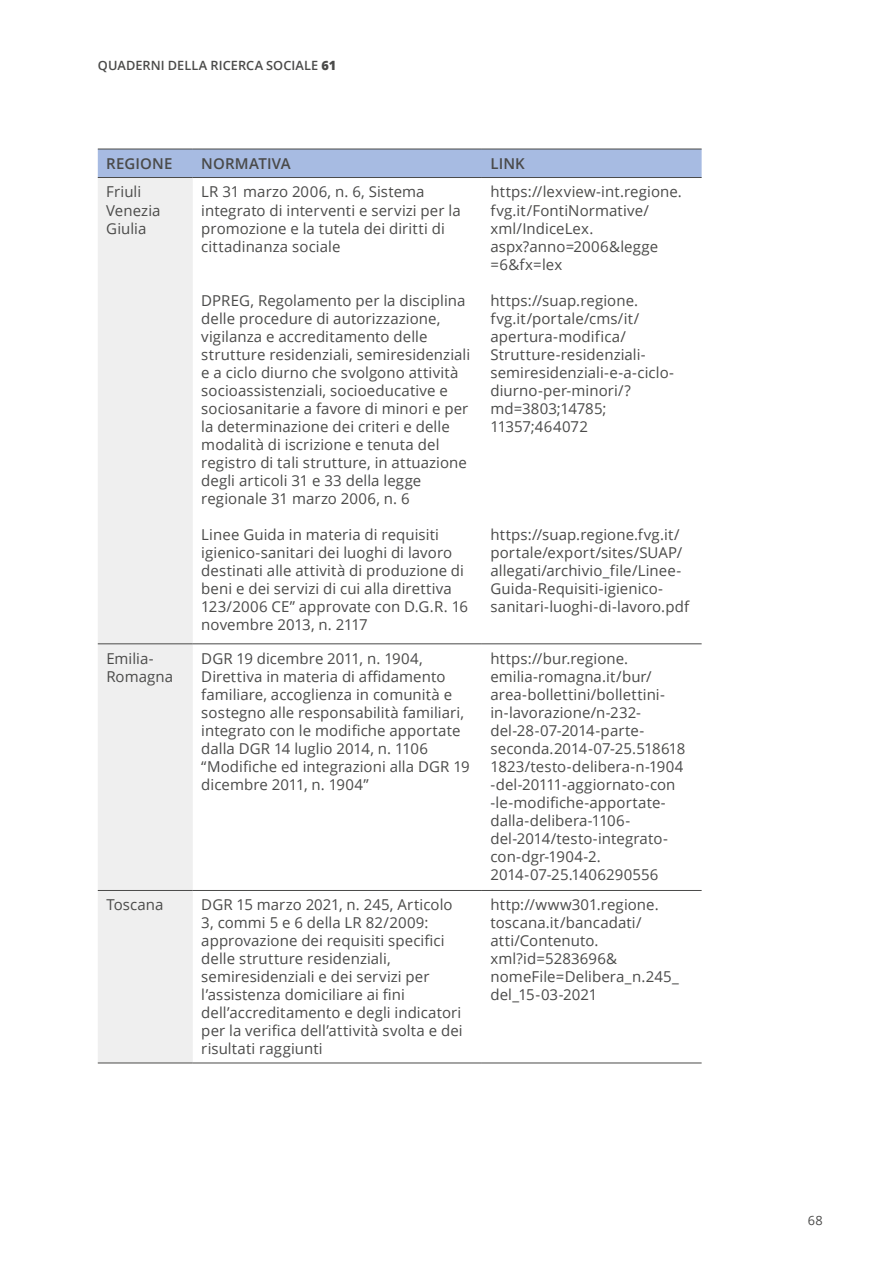
<style>
.page{position:relative;width:893px;height:1263px;background:#fff}
.page>*{position:absolute;margin:0;border:0;box-sizing:border-box;transform-origin:0 0}
.t1{font:15px/18px "Open Sans";letter-spacing:.005em;color:#4a4a49}
.t2{font:600 15px "Open Sans";letter-spacing:.005em;color:#4a4a49}
.t3{font:600 12.75px "Open Sans";letter-spacing:.005em;color:#4a4a49}
.t4{font:12.75px "Open Sans";color:#4a4a49}
.s1{font-weight:800}
</style>
<div class="page">
<div style="left:98px;top:150px;width:604px;height:27px;background:#a7bbe2"></div>
<div style="left:98px;top:178px;width:95px;height:885px;background:#efefef"></div>
<hr style="left:98px;top:149px;width:95px;height:1px;background:#4a4a49">
<hr style="left:193px;top:149px;width:289px;height:1px;background:#4a4a49">
<hr style="left:482px;top:149px;width:220px;height:1px;background:#4a4a49">
<hr style="left:98px;top:177px;width:95px;height:1px;background:#4a4a49">
<hr style="left:193px;top:177px;width:289px;height:1px;background:#4a4a49">
<hr style="left:482px;top:177px;width:220px;height:1px;background:#4a4a49">
<hr style="left:98px;top:643px;width:95px;height:1px;background:#4a4a49">
<hr style="left:193px;top:643px;width:289px;height:1px;background:#4a4a49">
<hr style="left:482px;top:643px;width:220px;height:1px;background:#4a4a49">
<hr style="left:98px;top:890px;width:95px;height:1px;background:#4a4a49">
<hr style="left:193px;top:890px;width:289px;height:1px;background:#4a4a49">
<hr style="left:482px;top:890px;width:220px;height:1px;background:#4a4a49">
<hr style="left:98px;top:1063px;width:95px;height:1px;background:#4a4a49">
<hr style="left:193px;top:1063px;width:289px;height:1px;background:#4a4a49">
<hr style="left:482px;top:1063px;width:220px;height:1px;background:#4a4a49">
<p class="t3" style="left:98px;top:57px;width:240px">QUADERNI DELLA RICERCA SOCIALE <span class="s1">61</span></p>
<p class="t2" style="left:106px;top:153px;width:68px">REGIONE</p>
<p class="t2" style="left:201px;top:153px;width:91px">NORMATIVA</p>
<p class="t2" style="left:490px;top:153px;width:36px">LINK</p>
<p class="t1" style="left:106px;top:183px;width:56px">Friuli<br>Venezia<br>Giulia</p>
<p class="t1" style="left:201px;top:183px;width:261px">LR 31 marzo 2006, n. 6, Sistema integrato di interventi e servizi per la promozione e la tutela dei diritti di cittadinanza sociale</p>
<p class="t1" style="left:490px;top:183px;width:193px">https://lexview-int.regione. fvg.it/FontiNormative/ xml/IndiceLex. aspx?anno=2006&amp;legge =6&amp;fx=lex</p>
<p class="t1" style="left:490px;top:291px;width:185px">https://suap.regione. fvg.it/portale/cms/it/ apertura-modifica/<br>Strutture-residenziali&shy;semiresidenziali-e-a-ciclo&shy;diurno-per-minori/? md=3803;14785;<br>11357;464072</p>
<p class="t1" style="left:201px;top:291px;width:270px">DPREG, Regolamento per la disciplina delle procedure di autorizzazione, vigilanza e accreditamento delle strutture residenziali, semiresidenziali e a ciclo diurno che svolgono attività socioassistenziali, socioeducative e sociosanitarie a favore di minori e per la determinazione dei criteri e delle modalità di iscrizione e tenuta del registro di tali strutture, in attuazione degli articoli 31 e 33 della legge regionale 31 marzo 2006, n. 6</p>
<p class="t1" style="left:201px;top:525px;width:268px">Linee Guida in materia di requisiti igienico-sanitari dei luoghi di lavoro destinati alle attività di produzione di beni e dei servizi di cui alla direttiva 123/2006 CE” approvate con D.G.R. 16 novembre 2013, n. 2117</p>
<p class="t1" style="left:490px;top:525px;width:200px">https://suap.regione.fvg.it/ portale/export/sites/SUAP/ allegati/archivio_file/Linee-<br>Guida-Requisiti-igienico&shy;sanitari-luoghi-di-lavoro.pdf</p>
<p class="t1" style="left:106px;top:649px;width:68px">Emilia-<br>Romagna</p>
<p class="t1" style="left:201px;top:649px;width:270px">DGR 19 dicembre 2011, n. 1904, Direttiva in materia di affidamento familiare, accoglienza in comunità e sostegno alle responsabilità familiari, integrato con le modifiche apportate dalla DGR 14 luglio 2014, n. 1106 “Modifiche ed integrazioni alla DGR 19 dicembre 2011, n. 1904”</p>
<p class="t1" style="left:490px;top:649px;width:196px">https://bur.regione. emilia-romagna.it/bur/ area-bollettini/bollettini&shy;in-lavorazione/n-232- del-28-07-2014-parte&shy;seconda.2014-07-25.518618<br>1823/testo-delibera-n-1904 -del-20111-aggiornato-con -le-modifiche-apportate&shy;dalla-delibera-1106- del-2014/testo-integrato&shy;con-dgr-1904-2.<br>2014-07-25.1406290556</p>
<p class="t1" style="left:106px;top:896px;width:59px">Toscana</p>
<p class="t1" style="left:201px;top:896px;width:263px">DGR 15 marzo 2021, n. 245, Articolo 3, commi 5 e 6 della LR 82/2009: approvazione dei requisiti specifici delle strutture residenziali, semiresidenziali e dei servizi per l’assistenza domiciliare ai fini dell’accreditamento e degli indicatori per la verifica dell’attività svolta e dei risultati raggiunti</p>
<p class="t1" style="left:490px;top:896px;width:190px">http://www301.regione. toscana.it/bancadati/ atti/Contenuto. xml?id=5283696&amp; nomeFile=Delibera_n.245_ del_15-03-2021</p>
<p class="t4" style="left:808px;top:1211px;width:16px">68</p>
</div>
